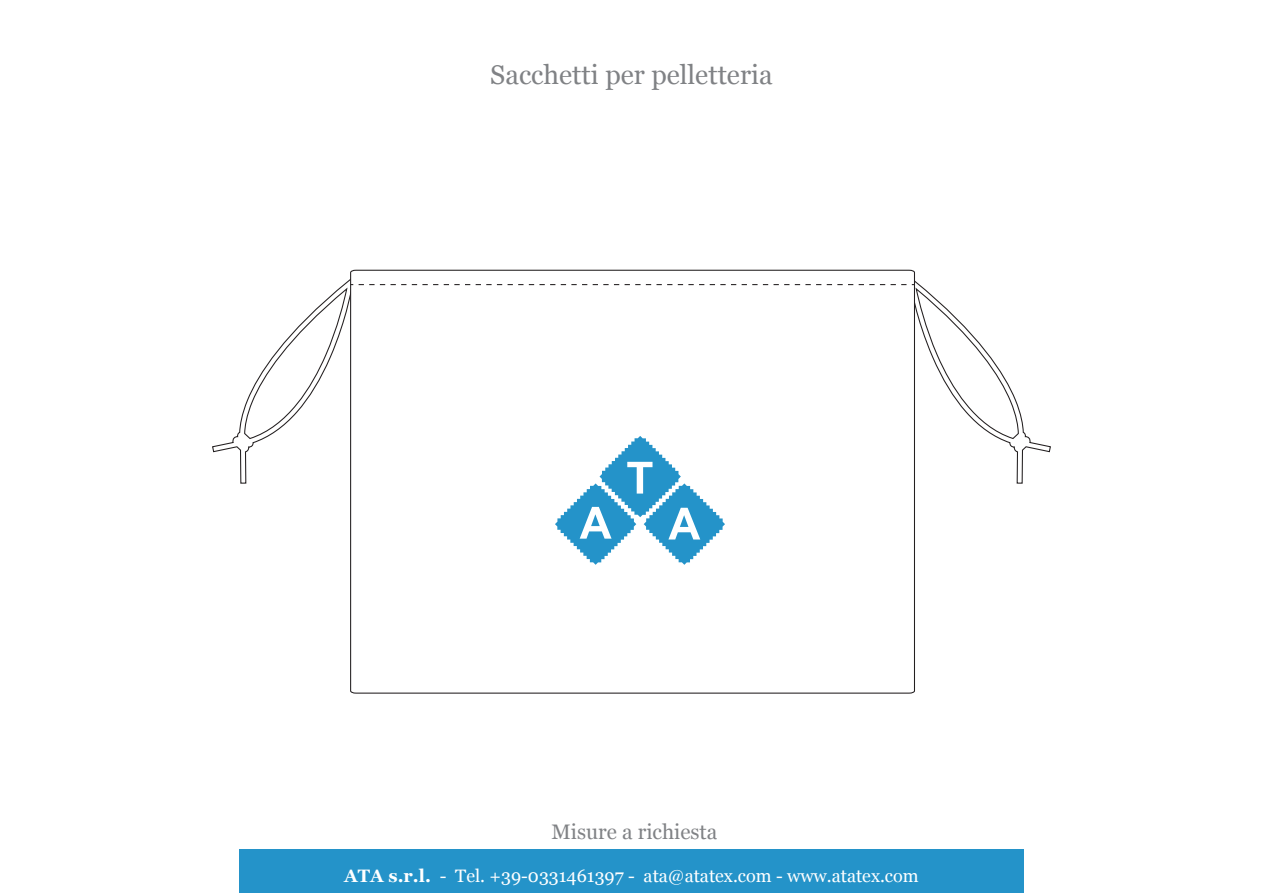
<style>
.page{position:relative;width:1263px;height:893px;background:#fff}
.page>*{position:absolute;margin:0;border:0;box-sizing:border-box;transform-origin:0 0}
.t1{font:27px "Georgia";color:#808285}
.t2{font:21px "Georgia";color:#808285}
.t3{font:18px "Georgia";color:#fff}
.s1{font-weight:700}
</style>
<div class="page">
<div style="left:239px;top:850px;width:785px;height:43px;background:#2493c9"></div>
<svg style="left:350px;top:269px;width:565px;height:425px"></svg>
<svg style="left:212px;top:274px;width:839px;height:291px"></svg>
<h1 class="t1" style="left:490px;top:59px;width:284px">Sacchetti per pelletteria</h1>
<p class="t2" style="left:551px;top:819px;width:167px">Misure a richiesta</p>
<p class="t3" style="left:344px;top:864px;width:576px"><span class="s1">ATA s.r.l.</span> - Tel. +39-0331461397 - ata@atatex.com - www.atatex.com</p>
</div>
